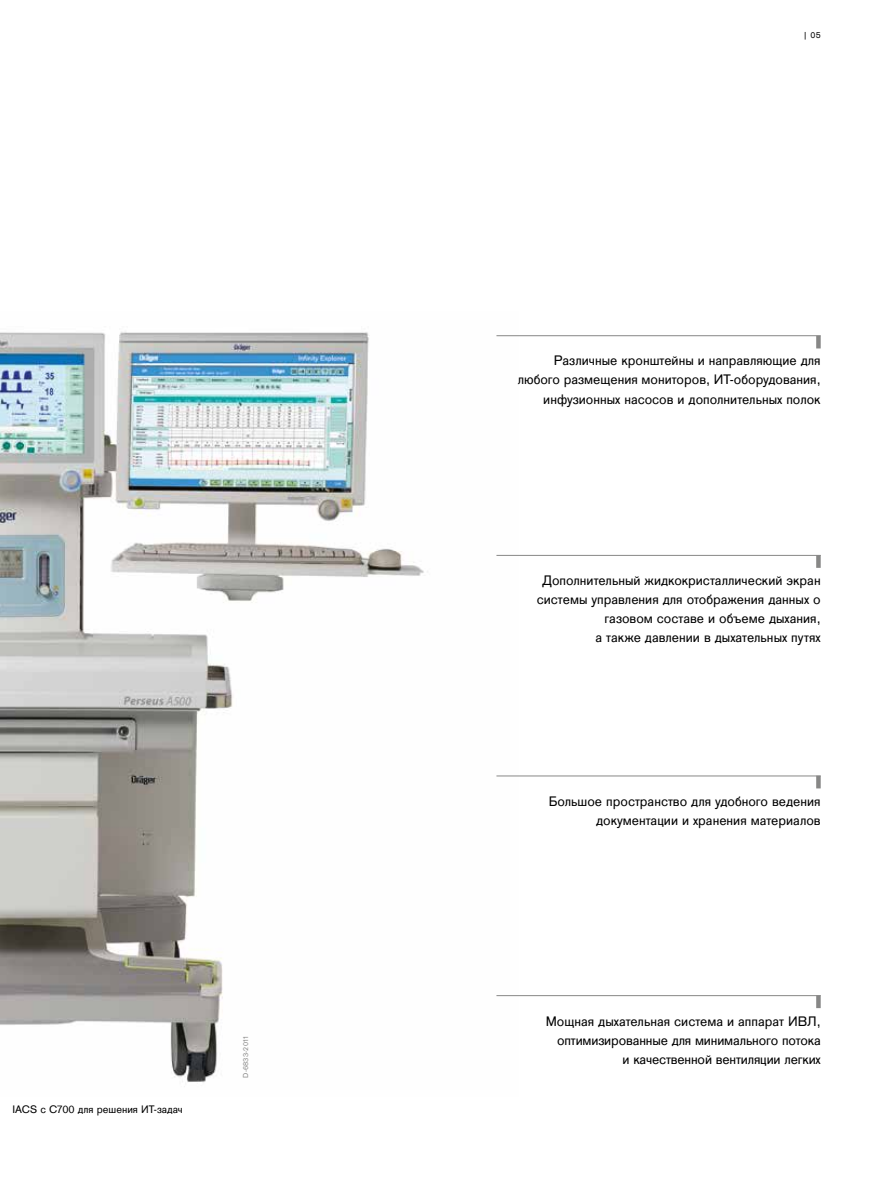
<style>
.page{position:relative;width:893px;height:1191px;background:#fff}
.page>*{position:absolute;margin:0;border:0;box-sizing:border-box;transform-origin:0 0}
.t1{font:14.25px/19.2px "Draeger Sans Global";color:#000;text-align:right}
.t2{font:11.25px "Draeger Sans Global";color:#000}
.t3{font:9px "Draeger Sans Tab";color:#000}
.t4{font:7.5px "Draeger Sans Global";letter-spacing:.025em;color:#878786}
</style>
<div class="page">
<img style="left:0;top:332px;width:518px;height:751px">
<div style="left:816px;top:336px;width:5px;height:12px;background:#878786"></div>
<hr style="left:496px;top:335px;width:325px;height:1px;background:#878786">
<hr style="left:496px;top:555px;width:325px;height:1px;background:#878786">
<hr style="left:496px;top:995px;width:325px;height:1px;background:#878786">
<hr style="left:496px;top:775px;width:325px;height:1px;background:#878786">
<div style="left:816px;top:555px;width:5px;height:13px;background:#878786"></div>
<div style="left:816px;top:775px;width:5px;height:13px;background:#878786"></div>
<div style="left:816px;top:995px;width:5px;height:13px;background:#878786"></div>
<p class="t2" style="left:12px;top:1103px;width:172px">IACS с C700 для решения ИТ-задач</p>
<p class="t4" style="left:241px;top:1078px;width:43px;rotate:-90deg">D-6833-2011</p>
<p class="t3" style="left:803px;top:29px;width:19px">| 05</p>
<p class="t1" style="left:518px;top:351px;width:304px">Различные кронштейны и направляющие для любого размещения мониторов, ИТ-оборудования, инфузионных насосов и дополнительных полок</p>
<p class="t1" style="left:537px;top:570px;width:285px">Дополнительный жидкокристаллический экран системы управления для отображения данных о газовом составе и объеме дыхания,<br>а также давлении в дыхательных путях</p>
<p class="t1" style="left:549px;top:792px;width:274px">Большое пространство для удобного ведения документации и хранения материалов</p>
<p class="t1" style="left:546px;top:1011px;width:277px">Мощная дыхательная система и аппарат ИВЛ, оптимизированные для минимального потока<br>и качественной вентиляции легких</p>
</div>
